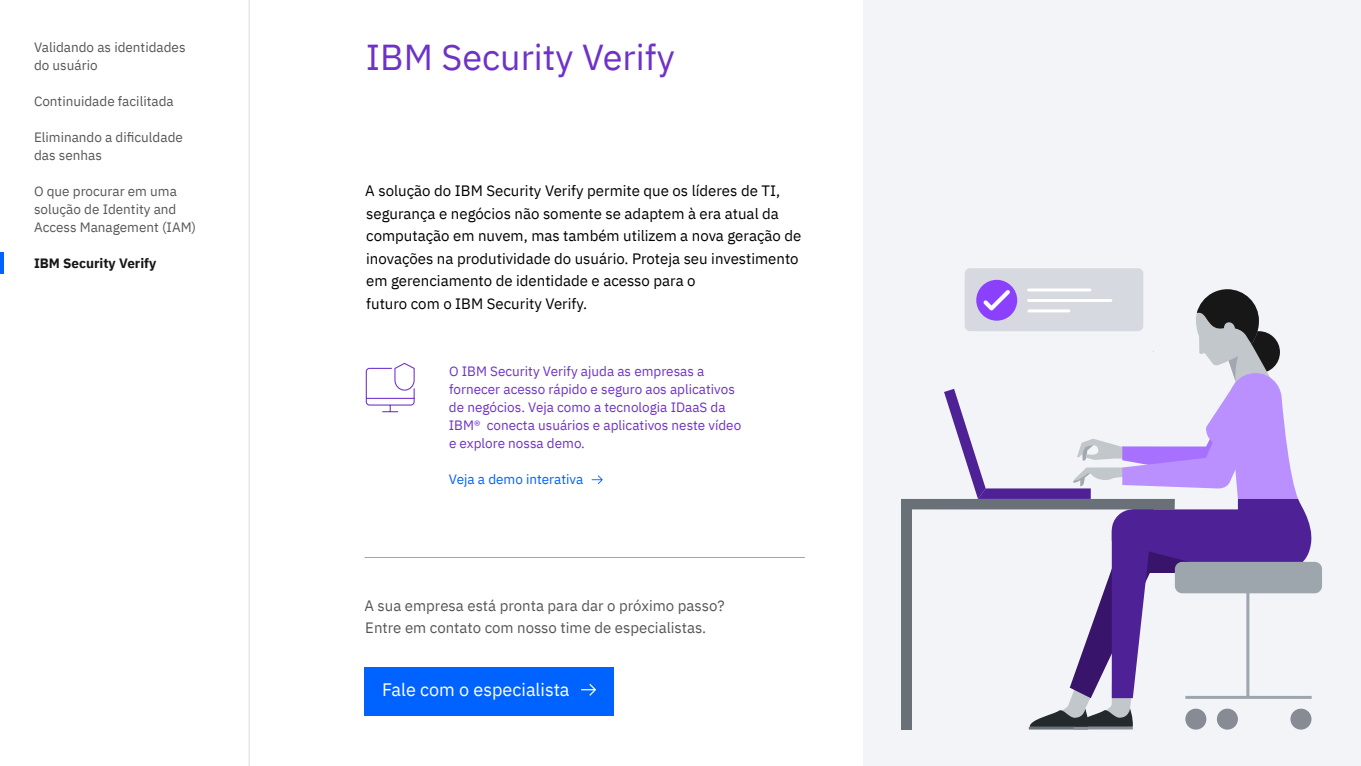
<style>
.page{position:relative;width:1361px;height:766px;background:#fff}
.page>*{position:absolute;margin:0;border:0;box-sizing:border-box;transform-origin:0 0}
.t1{font:36px "IBM Plex Sans";color:#6e32c9}
.t2{font:18px "IBM Plex Sans";color:#fff}
.t3{font:15px/22.5px "IBM Plex Sans";color:#000}
.t4{font:15px/22.5px "IBM Plex Sans";color:#565656}
.t5{font:13.5px/18px "IBM Plex Sans";color:#6e32c9}
.t6{font:13.5px/18px "IBM Plex Sans";color:#565656}
.t7{font:13.5px "IBM Plex Sans";color:#0062ff}
.t8{font:700 13.5px "IBM Plex Sans";color:#171717}
</style>
<div class="page">
<div style="left:863px;top:0;width:498px;height:765px;background:#f2f4f8"></div>
<svg style="left:592px;top:475px;width:11px;height:9px"></svg>
<div style="left:364px;top:666px;width:249px;height:49px;background:#0062ff"></div>
<svg style="left:581px;top:683px;width:15px;height:12px"></svg>
<div style="left:964px;top:268px;width:179px;height:63px;background:#d6d9e0;border-radius:5px"></div>
<div style="left:976px;top:280px;width:41px;height:40px;background:#8a40fc;border-radius:50%"></div>
<div style="left:901px;top:499px;width:274px;height:10px;background:#697078"></div>
<div style="left:901px;top:499px;width:11px;height:230px;background:#697078"></div>
<div style="left:1175px;top:561px;width:147px;height:32px;background:#9ea6ad;border-radius:7px"></div>
<svg style="left:944px;top:288px;width:374px;height:441px"></svg>
<hr style="left:364px;top:557px;width:441px;height:1px;background:#a4a4a4">
<svg style="left:365px;top:362px;width:50px;height:50px"></svg>
<hr style="left:0;top:252px;width:4px;height:22px;background:#0062ff">
<hr style="left:249px;top:0;width:1px;height:765px;background:#dcdcdc">
<p class="t6" style="left:34px;top:37px;width:153px">Validando as identidades do usuário</p>
<p class="t6" style="left:34px;top:91px;width:141px">Continuidade facilitada</p>
<p class="t6" style="left:34px;top:127px;width:150px">Eliminando a dificuldade das senhas</p>
<p class="t6" style="left:34px;top:181px;width:164px">O que procurar em uma solução de Identity and<br>Access Management (IAM)</p>
<p class="t8" style="left:34px;top:252px;width:124px">IBM Security Verify</p>
<h1 class="t1" style="left:366px;top:30px;width:310px">IBM Security Verify</h1>
<p class="t3" style="left:365px;top:178px;width:438px">A solução do IBM Security Verify permite que os líderes de TI, segurança e negócios não somente se adaptem à era atual da computação em nuvem, mas também utilizem a nova geração de inovações na produtividade do usuário. Proteja seu investimento em gerenciamento de identidade e acesso para o<br>futuro com o IBM Security Verify.</p>
<p class="t5" style="left:449px;top:361px;width:294px">O IBM Security Verify ajuda as empresas a fornecer acesso rápido e seguro aos aplicativos de negócios. Veja como a tecnologia IDaaS da IBM® conecta usuários e aplicativos neste vídeo e explore nossa demo.</p>
<p class="t7" style="left:449px;top:469px;width:136px">Veja a demo interativa</p>
<p class="t4" style="left:364px;top:592px;width:362px">A sua empresa está pronta para dar o próximo passo?<br>Entre em contato com nosso time de especialistas.</p>
<p class="t2" style="left:382px;top:675px;width:189px">Fale com o especialista</p>
</div>
